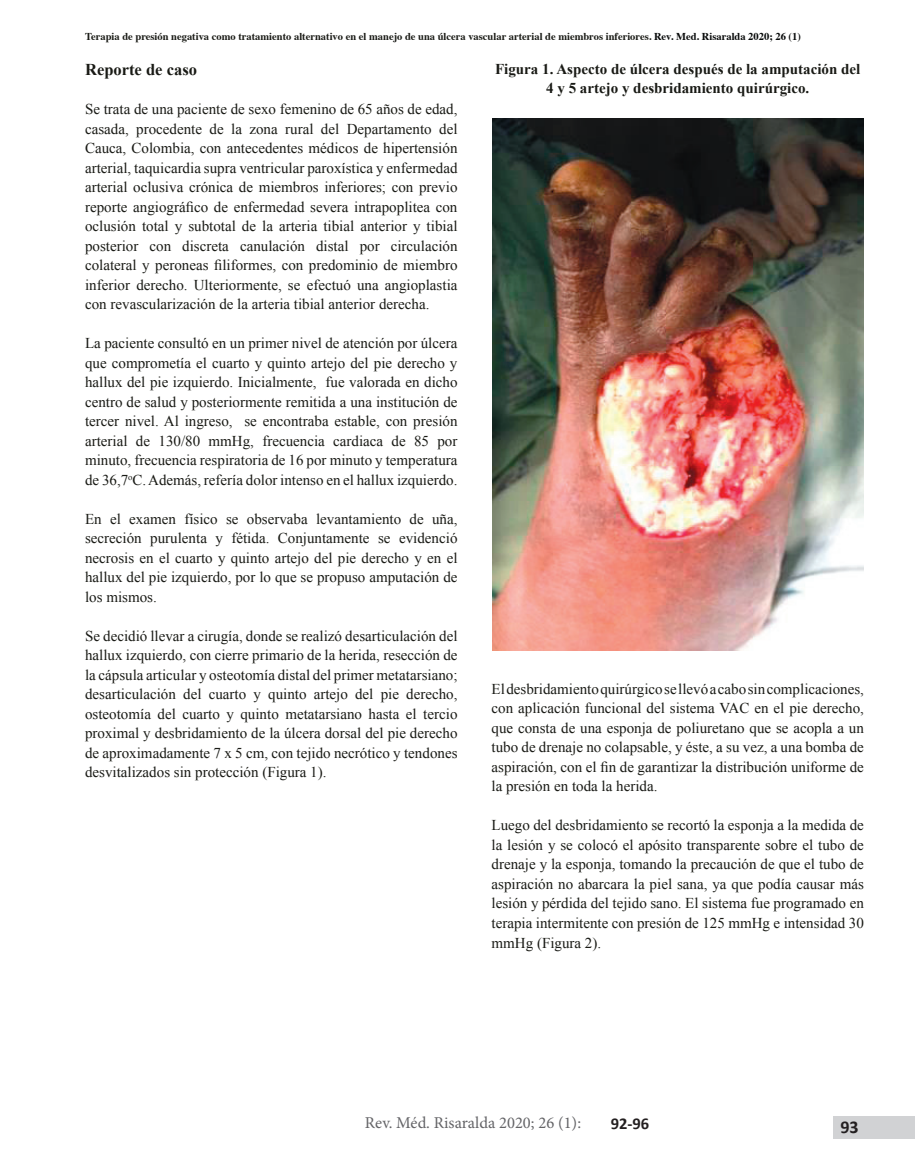
<style>
.page{position:relative;width:915px;height:1170px;background:#fff}
.page>*{position:absolute;margin:0;border:0;box-sizing:border-box;transform-origin:0 0}
.t1{font:700 18px "Calibri";color:#231f20}
.t2{font:16.5px "Minion Pro";color:#636366}
.t3{font:700 16.5px "Times New Roman";color:#191a15}
.t4{font:700 16.5px "Calibri";color:#231f20}
.t5{font:15px/19.5px "Times New Roman";color:#191a15;text-align:justify}
.t6{font:700 15px/19.5px "Times New Roman";color:#191a15;text-align:center}
.t7{font:700 10.5px "Times";color:#191a15}
.s1{color:#070909}
</style>
<div class="page">
<img style="left:492px;top:119px;width:370px;height:531px">
<div style="left:833px;top:1115px;width:81px;height:23px;background:#d1d2d4"></div>
<p class="t7" style="left:85px;top:26px;width:717px">Terapia de presión negativa como tratamiento alternativo en el manejo de una úlcera vascular arterial de miembros inferiores. <span class="s1">Rev. Med. Risaralda 2020; 26 (1)</span></p>
<p class="t3" style="left:85px;top:58px;width:113px">Reporte de caso</p>
<p class="t5" style="left:85px;top:99px;width:374px">Se trata de una paciente de sexo femenino de 65 años de edad, casada, procedente de la zona rural del Departamento del Cauca, Colombia, con antecedentes médicos de hipertensión arterial, taquicardia supra ventricular paroxística y enfermedad arterial oclusiva crónica de miembros inferiores; con previo reporte angiográfico de enfermedad severa intrapoplitea con oclusión total y subtotal de la arteria tibial anterior y tibial posterior con discreta canulación distal por circulación colateral y peroneas filiformes, con predominio de miembro inferior derecho. Ulteriormente, se efectuó una angioplastia con revascularización de la arteria tibial anterior derecha.</p>
<p class="t5" style="left:85px;top:333px;width:374px">La paciente consultó en un primer nivel de atención por úlcera que comprometía el cuarto y quinto artejo del pie derecho y hallux del pie izquierdo. Inicialmente, fue valorada en dicho centro de salud y posteriormente remitida a una institución de tercer nivel. Al ingreso, se encontraba estable, con presión arterial de 130/80 mmHg, frecuencia cardiaca de 85 por minuto, frecuencia respiratoria de 16 por minuto y temperatura de 36,7<sup>o</sup>C. Además, refería dolor intenso en el hallux izquierdo.</p>
<p class="t5" style="left:85px;top:508px;width:374px">En el examen físico se observaba levantamiento de uña, secreción purulenta y fétida. Conjuntamente se evidenció necrosis en el cuarto y quinto artejo del pie derecho y en el hallux del pie izquierdo, por lo que se propuso amputación de los mismos.</p>
<p class="t5" style="left:85px;top:625px;width:374px">Se decidió llevar a cirugía, donde se realizó desarticulación del hallux izquierdo, con cierre primario de la herida, resección de la cápsula articular y osteotomía distal del primer metatarsiano; desarticulación del cuarto y quinto artejo del pie derecho, osteotomía del cuarto y quinto metatarsiano hasta el tercio proximal y desbridamiento de la úlcera dorsal del pie derecho de aproximadamente 7 x 5 cm, con tejido necrótico y tendones desvitalizados sin protección (Figura 1).</p>
<p class="t6" style="left:495px;top:59px;width:367px">Figura 1. Aspecto de úlcera después de la amputación del<br>4 y 5 artejo y desbridamiento quirúrgico.</p>
<p class="t5" style="left:491px;top:678px;width:374px">El desbridamiento quirúrgico se llevó a cabo sin complicaciones, con aplicación funcional del sistema VAC en el pie derecho, que consta de una esponja de poliuretano que se acopla a un tubo de drenaje no colapsable, y éste, a su vez, a una bomba de aspiración, con el fin de garantizar la distribución uniforme de la presión en toda la herida.</p>
<p class="t5" style="left:491px;top:815px;width:374px">Luego del desbridamiento se recortó la esponja a la medida de la lesión y se colocó el apósito transparente sobre el tubo de drenaje y la esponja, tomando la precaución de que el tubo de aspiración no abarcara la piel sana, ya que podía causar más lesión y pérdida del tejido sano. El sistema fue programado en terapia intermitente con presión de 125 mmHg e intensidad 30 mmHg (Figura 2).</p>
<p class="t2" style="left:365px;top:1111px;width:218px">Rev. Méd. Risaralda 2020; 26 (1):</p>
<p class="t4" style="left:610px;top:1112px;width:40px">92-96</p>
<p class="t1" style="left:840px;top:1114px;width:20px">93</p>
</div>
